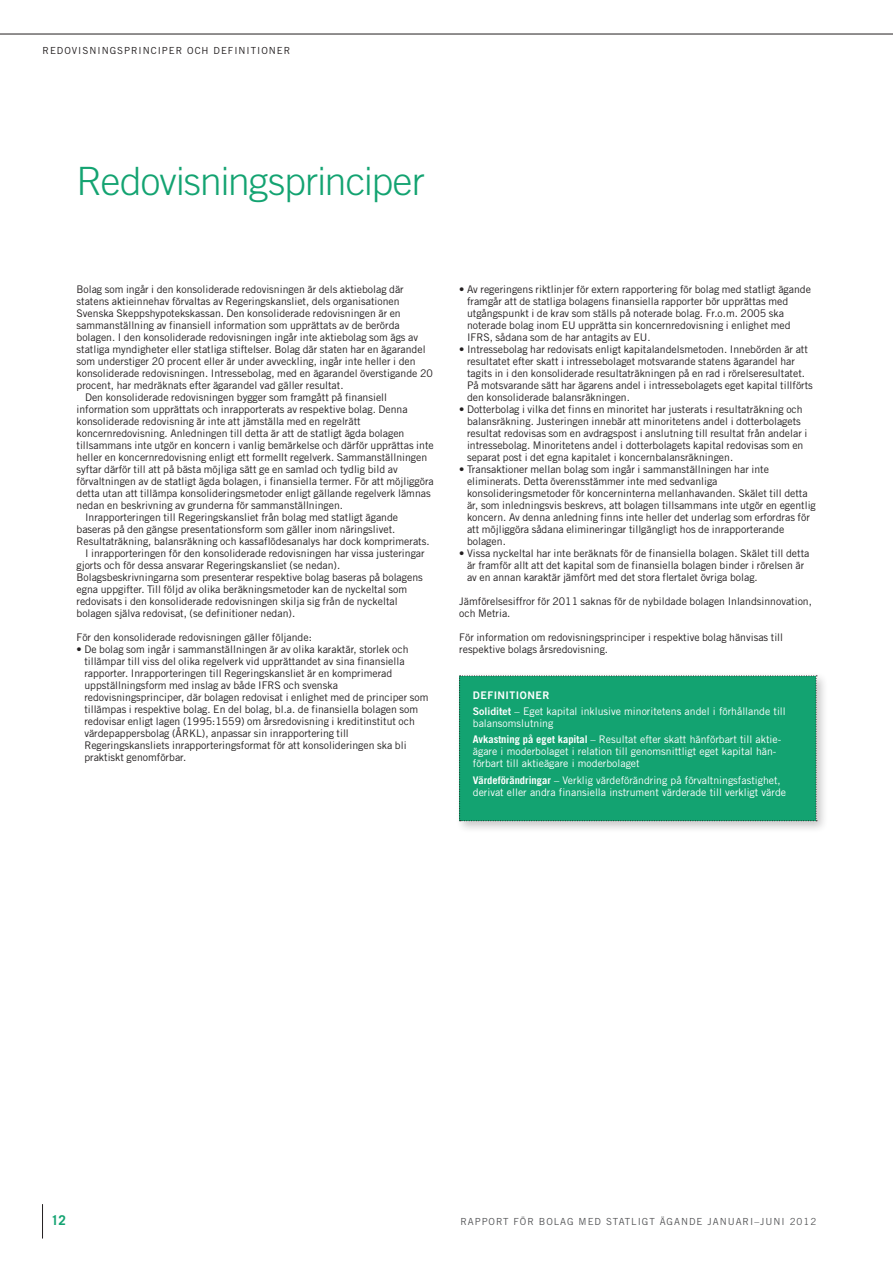
<style>
.page{position:relative;width:893px;height:1263px;background:#fff}
.page>*{position:absolute;margin:0;border:0;box-sizing:border-box;transform-origin:0 0}
._00_Huvudrubrik{font:300 39px "Trade Gothic LT Std";letter-spacing:-.02em;color:#13a371}
.t1{font:700 13.5px "Trade Gothic LT Std";color:#13a371}
._000_Tabellkropp{font:10.5px/12px "Trade Gothic LT Std";color:#231f20}
.Case_bröd{font:10.5px/12px "Trade Gothic LT Std";color:#fff}
._11_Faktarubrik{font:10.5px "Trade Gothic LT Std Bd 2";letter-spacing:.045em;color:#fff}
.t2{font:9.75px "Trade Gothic LT Std";letter-spacing:.1em;color:#57585a}
._08_Vinjett{font:9.75px "Trade Gothic LT Std";letter-spacing:.1em;color:#231f20}
.s1{font-family:"Trade Gothic LT Std Bd 2"}
.s2{font-weight:700}
</style>
<div class="page">
<hr style="left:0;top:34px;width:893px;height:1px;background:#231f20">
<div style="left:455px;top:671px;width:373px;height:162px;background:#231f20;opacity:.25"></div>
<div style="left:459px;top:675px;width:358px;height:146px;background:#13a371"></div>
<hr style="left:42px;top:1204px;width:1px;height:34px;background:#231f20">
<p class="_08_Vinjett" style="left:43px;top:45px;width:249px">REDOVISNINGSPRINCIPER OCH DEFINITIONER</p>
<p class="_00_Huvudrubrik" style="left:77px;top:158px;width:350px">Redovisningsprinciper</p>
<p class="_000_Tabellkropp" style="left:77px;top:283px;width:358px">Bolag som ingår i den konsoliderade redovisningen är dels aktiebolag där statens aktieinnehav förvaltas av Regeringskansliet, dels organisationen Svenska Skeppshypotekskassan. Den konsoliderade redovisningen är en sammanställning av finansiell information som upprättats av de berörda bolagen. I den konsoliderade redovisningen ingår inte aktiebolag som ägs av statliga myndigheter eller statliga stiftelser. Bolag där staten har en ägarandel som understiger 20 procent eller är under avveckling, ingår inte heller i den konsoliderade redovisningen. Intressebolag, med en ägarandel överstigande 20 procent, har medräknats efter ägarandel vad gäller resultat.</p>
<p class="_000_Tabellkropp" style="left:77px;top:391px;width:359px;text-indent:9px">Den konsoliderade redovisningen bygger som framgått på finansiell information som upprättats och inrapporterats av respektive bolag. Denna konsoliderade redovisning är inte att jämställa med en regelrätt koncernredovisning. Anledningen till detta är att de statligt ägda bolagen tillsammans inte utgör en koncern i vanlig bemärkelse och därför upprättas inte heller en koncernredovisning enligt ett formellt regelverk. Sammanställningen syftar därför till att på bästa möjliga sätt ge en samlad och tydlig bild av förvaltningen av de statligt ägda bolagen, i finansiella termer. För att möjliggöra detta utan att tillämpa konsolideringsmetoder enligt gällande regelverk lämnas nedan en beskrivning av grunderna för sammanställningen.</p>
<p class="_000_Tabellkropp" style="left:77px;top:511px;width:355px;text-indent:9px">Inrapporteringen till Regeringskansliet från bolag med statligt ägande baseras på den gängse presentationsform som gäller inom näringslivet.<br>Resultaträkning, balansräkning och kassaflödesanalys har dock komprimerats.</p>
<p class="_000_Tabellkropp" style="left:77px;top:547px;width:350px;text-indent:9px">I inrapporteringen för den konsoliderade redovisningen har vissa justeringar gjorts och för dessa ansvarar Regeringskansliet (se nedan).<br>Bolagsbeskrivningarna som presenterar respektive bolag baseras på bolagens egna uppgifter. Till följd av olika beräkningsmetoder kan de nyckeltal som redovisats i den konsoliderade redovisningen skilja sig från de nyckeltal bolagen själva redovisat, (se definitioner nedan).</p>
<p class="_000_Tabellkropp" style="left:77px;top:631px;width:237px">För den konsoliderade redovisningen gäller följande:</p>
<p class="_000_Tabellkropp" style="left:84px;top:643px;width:346px;text-indent:-8px">• De bolag som ingår i sammanställningen är av olika karaktär, storlek och tillämpar till viss del olika regelverk vid upprättandet av sina finansiella rapporter. Inrapporteringen till Regeringskansliet är en komprimerad uppställningsform med inslag av både IFRS och svenska redovisningsprinciper, där bolagen redovisat i enlighet med de principer som tillämpas i respektive bolag. En del bolag, bl.a. de finansiella bolagen som redovisar enligt lagen (1995:1559) om årsredovisning i kreditinstitut och värdepappersbolag (ÅRKL), anpassar sin inrapportering till Regeringskansliets inrapporteringsformat för att konsolideringen ska bli praktiskt genomförbar.</p>
<p class="_000_Tabellkropp" style="left:467px;top:283px;width:345px;text-indent:-8px">• Av regeringens riktlinjer för extern rapportering för bolag med statligt ägande framgår att de statliga bolagens finansiella rapporter bör upprättas med utgångspunkt i de krav som ställs på noterade bolag. Fr.o.m. 2005 ska noterade bolag inom EU upprätta sin koncernredovisning i enlighet med IFRS, sådana som de har antagits av EU.</p>
<p class="_000_Tabellkropp" style="left:467px;top:343px;width:347px;text-indent:-8px">• Intressebolag har redovisats enligt kapitalandelsmetoden. Innebörden är att resultatet efter skatt i intressebolaget motsvarande statens ägarandel har tagits in i den konsoliderade resultaträkningen på en rad i rörelseresultatet.<br>På motsvarande sätt har ägarens andel i intressebolagets eget kapital tillförts den konsoliderade balansräkningen.</p>
<p class="_000_Tabellkropp" style="left:467px;top:403px;width:342px;text-indent:-8px">• Dotterbolag i vilka det finns en minoritet har justerats i resultaträkning och balansräkning. Justeringen innebär att minoritetens andel i dotterbolagets resultat redovisas som en avdragspost i anslutning till resultat från andelar i intressebolag. Minoritetens andel i dotterbolagets kapital redovisas som en separat post i det egna kapitalet i koncernbalansräkningen.</p>
<p class="_000_Tabellkropp" style="left:467px;top:463px;width:350px;text-indent:-8px">• Transaktioner mellan bolag som ingår i sammanställningen har inte eliminerats. Detta överensstämmer inte med sedvanliga konsolideringsmetoder för koncerninterna mellanhavanden. Skälet till detta är, som inledningsvis beskrevs, att bolagen tillsammans inte utgör en egentlig koncern. Av denna anledning finns inte heller det underlag som erfordras för att möjliggöra sådana elimineringar tillgängligt hos de inrapporterande bolagen.</p>
<p class="_000_Tabellkropp" style="left:467px;top:547px;width:344px;text-indent:-8px">• Vissa nyckeltal har inte beräknats för de finansiella bolagen. Skälet till detta är framför allt att det kapital som de finansiella bolagen binder i rörelsen är av en annan karaktär jämfört med det stora flertalet övriga bolag.</p>
<p class="_000_Tabellkropp" style="left:459px;top:595px;width:354px">Jämförelsesiffror för 2011 saknas för de nybildade bolagen Inlandsinnovation, och Metria.</p>
<p class="_000_Tabellkropp" style="left:459px;top:631px;width:325px">För information om redovisningsprinciper i respektive bolag hänvisas till respektive bolags årsredovisning.</p>
<p class="_11_Faktarubrik" style="left:473px;top:689px;width:78px">DEFINITIONER</p>
<p class="Case_bröd" style="left:473px;top:705px;width:314px"><span class="s1">Soliditet</span> – Eget kapital inklusive minoritetens andel i förhållande till balansomslutning</p>
<p class="Case_bröd" style="left:473px;top:733px;width:309px"><span class="s2">Avkastning på eget kapital</span> – Resultat efter skatt hänförbart till aktie&shy;ägare i moderbolaget i relation till genomsnittligt eget kapital hän&shy;förbart till aktieägare i moderbolaget</p>
<p class="Case_bröd" style="left:473px;top:774px;width:315px"><span class="s2">Värdeförändringar</span> – Verklig värdeförändring på förvaltningsfastighet, derivat eller andra finansiella instrument värderade till verkligt värde</p>
<p class="t1" style="left:51px;top:1211px;width:17px">12</p>
<p class="t2" style="left:460px;top:1215px;width:358px">RAPPORT FÖR BOLAG MED STATLIGT ÄGANDE JANUARI–JUNI 2012</p>
</div>
